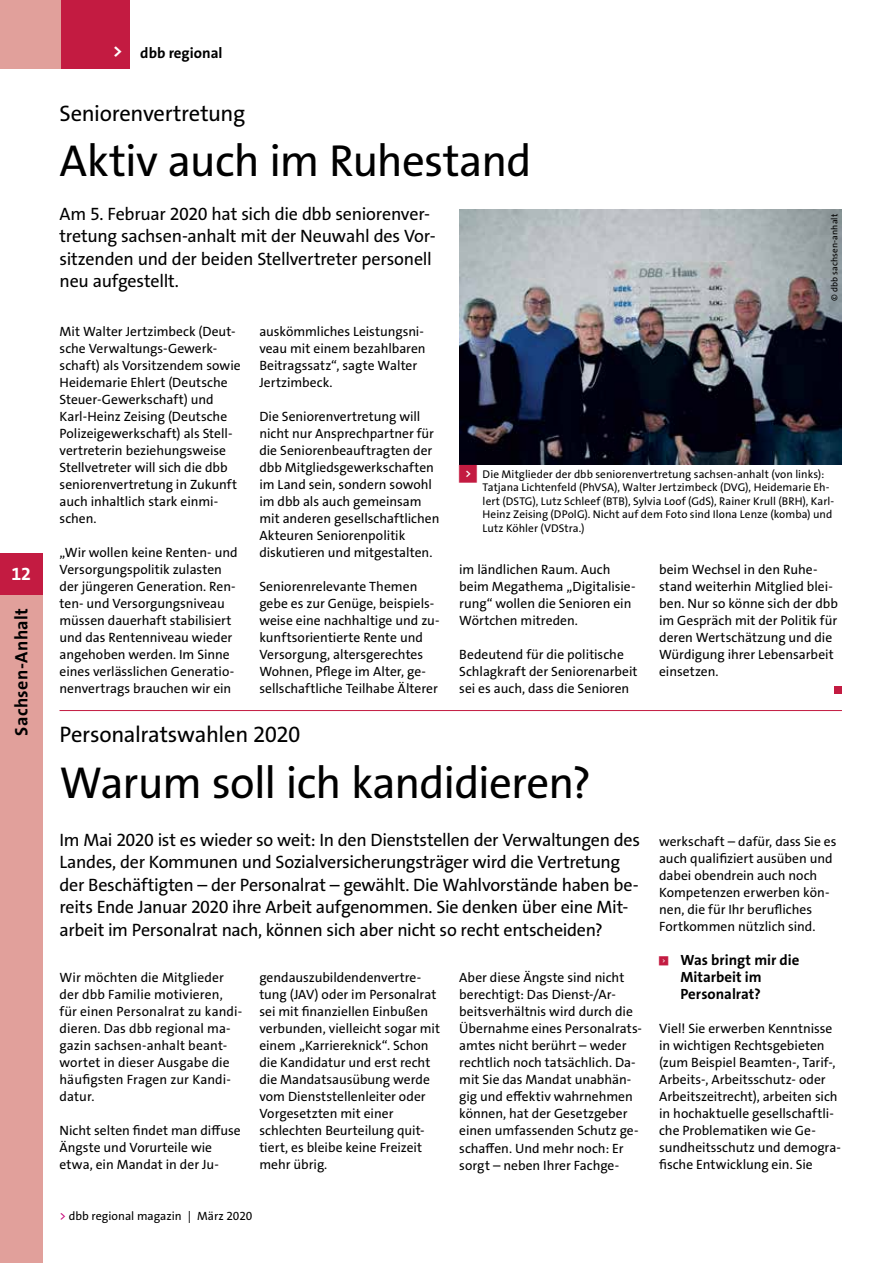
<style>
.page{position:relative;width:893px;height:1263px;background:#fff}
.page>*{position:absolute;margin:0;border:0;box-sizing:border-box;transform-origin:0 0}
.t1{font:45px "The Sans Os F";letter-spacing:-.02em;color:#000}
.t2{font:22.5px "The Sans Os F";letter-spacing:-.015em;color:#000}
.t3{font:18px/22.5px "The Sans Os F";letter-spacing:-.015em;color:#000}
.t4{font:700 18px "The Sans Os F";letter-spacing:.02em;color:#000}
.t5{font:700 18px "The Sans Os F";color:#fff}
.t6{font:700 15px "The Sans Os F";color:#000}
.t7{font:700 14.85px/17px "The Sans Os F";color:#000}
.t8{font:13.5px/17px "The Sans Os F";color:#000}
.t9{font:12px "The Sans Os F";letter-spacing:-.005em;color:#000}
.t10{font:11.25px/13.5px "The Sans Os F";letter-spacing:.005em;color:#000}
.t11{font:9px "The Sans Os F";letter-spacing:.01em;color:#000}
.t12{font:5.85px "Top Numbers";color:#c31b41}
.s1{font-family:"Top Numbers";color:#c31b41}
.s2{color:#c40075}
</style>
<div class="page">
<div style="left:835px;top:686px;width:7px;height:7px;background:#c31b41"></div>
<img style="left:459px;top:210px;width:383px;height:255px">
<hr style="left:60px;top:710px;width:782px;height:1px;background:#c31b41">
<div style="left:0;top:553px;width:43px;height:42px;background:#c31b41"></div>
<div style="left:0;top:0;width:130px;height:68px;background:#e1a09b"></div>
<div style="left:62px;top:0;width:68px;height:68px;background:#c31b41"></div>
<div style="left:0;top:595px;width:43px;height:668px;background:#e1a09b"></div>
<h3 class="t5" style="left:11px;top:562px;width:21px">12</h3>
<h3 class="t4" style="left:10px;top:736px;width:129px;rotate:-90deg">Sachsen-Anhalt</h3>
<h3 class="t5" style="left:113px;top:39px;width:11px">&gt;</h3>
<p class="t6" style="left:140px;top:44px;width:84px">dbb regional</p>
<h2 class="t2" style="left:60px;top:99px;width:187px">Seniorenvertretung</h2>
<h1 class="t1" style="left:60px;top:132px;width:473px">Aktiv auch im Ruhestand</h1>
<h3 class="t3" style="left:60px;top:203px;width:378px">Am 5. Februar 2020 hat sich die dbb seniorenver&shy;tretung sachsen-anhalt mit der Neuwahl des Vor&shy;sitzenden und der beiden Stellvertreter personell neu aufgestellt.</h3>
<p class="t8" style="left:60px;top:323px;width:183px">Mit Walter Jertzimbeck (Deut&shy;sche Verwaltungs-Gewerk&shy;schaft) als Vorsitzendem sowie<br>Heidemarie Ehlert (Deutsche<br>Steuer-Gewerkschaft) und<br>Karl-Heinz Zeising (Deutsche<br>Polizeigewerkschaft) als Stell&shy;vertreterin beziehungsweise<br>Stellvetreter will sich die dbb seniorenvertretung in Zukunft auch inhaltlich stark einmi&shy;schen.</p>
<p class="t8" style="left:60px;top:544px;width:180px">„Wir wollen keine Renten- und<br>Versorgungspolitik zulasten der jüngeren Generation. Ren&shy;ten- und Versorgungsniveau müssen dauerhaft stabilisiert und das Rentenniveau wieder angehoben werden. Im Sinne eines verlässlichen Generatio&shy;nenvertrags brauchen wir ein</p>
<p class="t11" style="left:829px;top:301px;width:88px;rotate:-90deg">© dbb sachsen-anhalt</p>
<p class="t8" style="left:259px;top:323px;width:168px">auskömmliches Leistungsni&shy;veau mit einem bezahlbaren<br>Beitragssatz“, sagte Walter<br>Jertzimbeck.</p>
<p class="t8" style="left:259px;top:408px;width:182px">Die Seniorenvertretung will nicht nur Ansprechpartner für die Seniorenbeauftragten der dbb Mitgliedsgewerkschaften im Land sein, sondern sowohl im dbb als auch gemeinsam mit anderen gesellschaftlichen<br>Akteuren Seniorenpolitik diskutieren und mitgestalten.</p>
<p class="t8" style="left:259px;top:578px;width:182px">Seniorenrelevante Themen gebe es zur Genüge, beispiels&shy;weise eine nachhaltige und zu&shy;kunftsorientierte Rente und<br>Versorgung, altersgerechtes<br>Wohnen, Pflege im Alter, ge&shy;sellschaftliche Teilhabe Älterer</p>
<p class="t10" style="left:483px;top:467px;width:353px;text-indent:-23px"><span class="s1">&lt;</span> Die Mitglieder der dbb seniorenvertretung sachsen-anhalt (von links):<br>Tatjana Lichtenfeld (PhVSA), Walter Jertzimbeck (DVG), Heidemarie Eh&shy;lert (DSTG), Lutz Schleef (BTB), Sylvia Loof (GdS), Rainer Krull (BRH), Karl-Heinz Zeising (DPolG). Nicht auf dem Foto sind Ilona Lenze (komba) und Lutz Köhler (VDStra.)</p>
<p class="t8" style="left:459px;top:561px;width:178px">im ländlichen Raum. Auch beim Megathema „Digitalisie&shy;rung“ wollen die Senioren ein<br>Wörtchen mitreden.</p>
<p class="t8" style="left:459px;top:646px;width:180px">Bedeutend für die politische<br>Schlagkraft der Seniorenarbeit sei es auch, dass die Senioren</p>
<p class="t8" style="left:659px;top:561px;width:180px">beim Wechsel in den Ruhe&shy;stand weiterhin Mitglied blei&shy;ben. Nur so könne sich der dbb im Gespräch mit der Politik für deren Wertschätzung und die<br>Würdigung ihrer Lebensarbeit einsetzen.</p>
<h2 class="t2" style="left:60px;top:720px;width:242px">Personalratswahlen 2020</h2>
<h1 class="t1" style="left:60px;top:753px;width:533px">Warum soll ich kandidieren?</h1>
<p class="t3" style="left:60px;top:828px;width:582px">Im Mai 2020 ist es wieder so weit: In den Dienststellen der Verwaltungen des Landes, der Kommunen und Sozialversicherungsträger wird die Vertretung der Beschäftigten – der Personalrat – gewählt. Die Wahlvorstände haben be&shy;reits Ende Januar 2020 ihre Arbeit aufgenommen. Sie denken über eine Mit&shy;arbeit im Personalrat nach, können sich aber nicht so recht entscheiden?</p>
<p class="t8" style="left:60px;top:969px;width:184px">Wir möchten die Mitglieder der dbb Familie motivieren, für einen Personalrat zu kandi&shy;dieren. Das dbb regional ma&shy;gazin sachsen-anhalt beant&shy;wortet in dieser Ausgabe die häufigsten Fragen zur Kandi&shy;datur.</p>
<p class="t8" style="left:60px;top:1122px;width:183px">Nicht selten findet man diffuse<br>Ängste und Vorurteile wie etwa, ein Mandat in der Ju-</p>
<p class="t8" style="left:259px;top:969px;width:182px">gendauszubildendenvertre&shy;tung (JAV) oder im Personalrat sei mit finanziellen Einbußen verbunden, vielleicht sogar mit einem „Karriereknick“. Schon die Kandidatur und erst recht die Mandatsausübung werde vom Dienststellenleiter oder<br>Vorgesetzten mit einer schlechten Beurteilung quit&shy;tiert, es bleibe keine Freizeit mehr übrig.</p>
<p class="t8" style="left:459px;top:969px;width:183px">Aber diese Ängste sind nicht berechtigt: Das Dienst-/Ar&shy;beitsverhältnis wird durch die<br>Übernahme eines Personalrats&shy;amtes nicht berührt – weder rechtlich noch tatsächlich. Da&shy;mit Sie das Mandat unabhän&shy;gig und effektiv wahrnehmen können, hat der Gesetzgeber einen umfassenden Schutz ge&shy;schaffen. Und mehr noch: Er sorgt – neben Ihrer Fachge-</p>
<p class="t9" style="left:60px;top:1208px;width:194px"><span class="s2">&gt;</span> dbb regional magazin | März 2020</p>
<p class="t8" style="left:659px;top:833px;width:179px">werkschaft – dafür, dass Sie es auch qualifiziert ausüben und dabei obendrein auch noch<br>Kompetenzen erwerben kön&shy;nen, die für Ihr berufliches<br>Fortkommen nützlich sind.</p>
<p class="t12" style="left:659px;top:956px;width:11px">&lt;</p>
<p class="t7" style="left:680px;top:952px;width:121px">Was bringt mir die<br>Mitarbeit im<br>Personalrat?</p>
<p class="t8" style="left:659px;top:1020px;width:183px">Viel! Sie erwerben Kenntnisse in wichtigen Rechtsgebieten (zum Beispiel Beamten-, Tarif-,<br>Arbeits-, Arbeitsschutz- oder<br>Arbeitszeitrecht), arbeiten sich in hochaktuelle gesellschaftli&shy;che Problematiken wie Ge&shy;sundheitsschutz und demogra&shy;fische Entwicklung ein. Sie</p>
</div>
